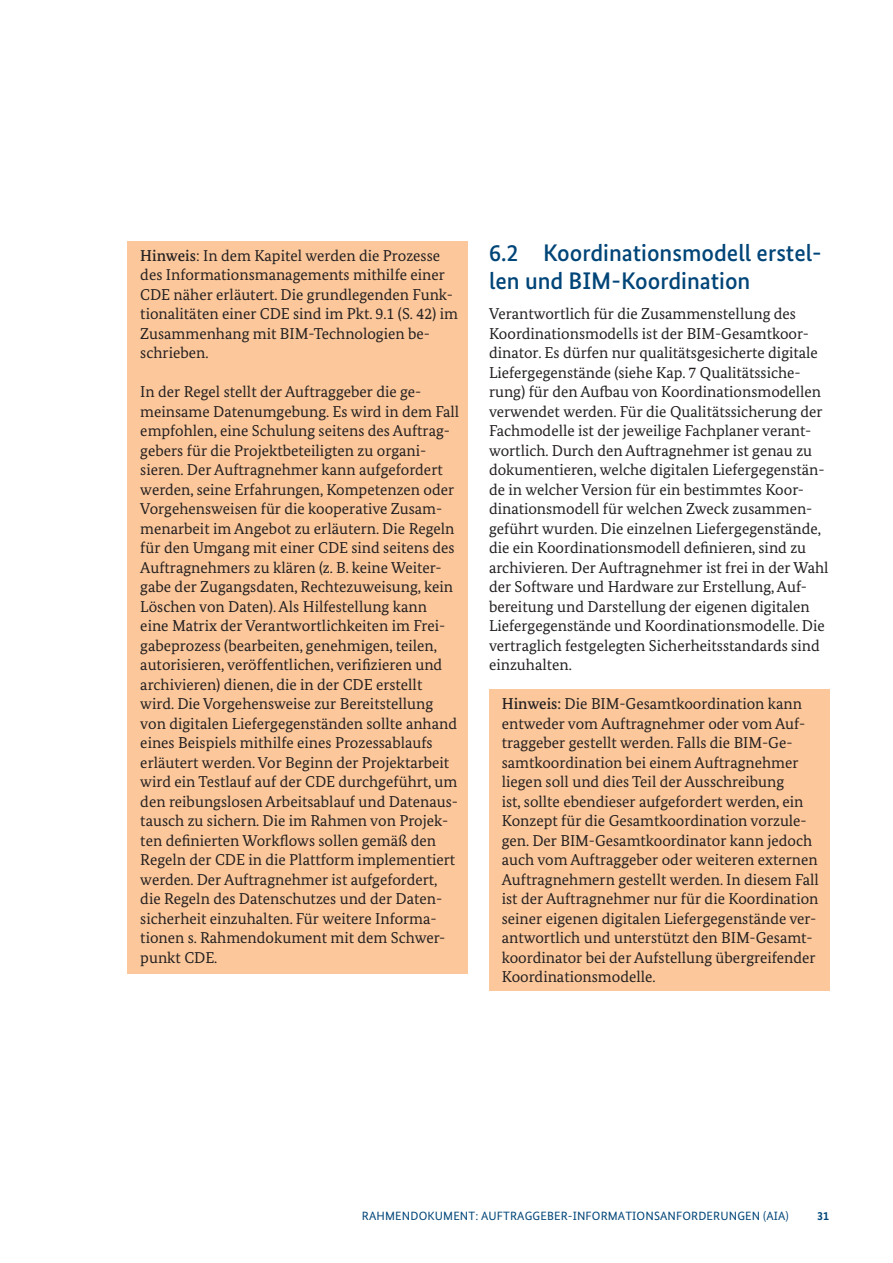
<style>
.page{position:relative;width:893px;height:1263px;background:#fff}
.page>*{position:absolute;margin:0;border:0;box-sizing:border-box;transform-origin:0 0}
.t1{font:500 24px/28.5px "Bundes Sans";color:#004578}
.P_eingerueckt_fuer_k{font:15.75px/19.5px "Bundes Serif";color:#231f20}
.t2{font:12px "Bundes Sans";letter-spacing:.01em;color:#004578}
.t3{font:700 12px "Bundes Sans";color:#004578}
.s1{font-weight:500}
</style>
<div class="page">
<div style="left:128px;top:241px;width:340px;height:733px;background:#fcc89b"></div>
<div style="left:489px;top:690px;width:340px;height:301px;background:#fcc89b"></div>
<p class="P_eingerueckt_fuer_k" style="left:140px;top:245px;width:319px"><span class="s1">Hinweis</span>: In dem Kapitel werden die Prozesse des Informationsmanagements mithilfe einer CDE näher erläutert. Die grundlegenden Funk&shy;tionalitäten einer CDE sind im Pkt. 9.1 (S. 42) im Zusammenhang mit BIM-Technologien be&shy;schrieben.</p>
<p class="P_eingerueckt_fuer_k" style="left:140px;top:382px;width:320px">In der Regel stellt der Auftraggeber die ge&shy;meinsame Datenumgebung. Es wird in dem Fall empfohlen, eine Schulung seitens des Auftrag&shy;gebers für die Projektbeteiligten zu organi&shy;sieren. Der Auftragnehmer kann aufgefordert werden, seine Erfahrungen, Kompetenzen oder Vorgehensweisen für die kooperative Zusam&shy;menarbeit im Angebot zu erläutern. Die Regeln für den Umgang mit einer CDE sind seitens des Auftragnehmers zu klären (z. B. keine Weiter&shy;gabe der Zugangsdaten, Rechtezuweisung, kein Löschen von Daten). Als Hilfestellung kann eine Matrix der Verantwortlichkeiten im Frei&shy;gabeprozess (bearbeiten, genehmigen, teilen, autorisieren, veröffentlichen, verifizieren und archivieren) dienen, die in der CDE erstellt wird. Die Vorgehensweise zur Bereitstellung von digitalen Liefergegenständen sollte anhand eines Beispiels mithilfe eines Prozessablaufs erläutert werden. Vor Beginn der Projektarbeit wird ein Testlauf auf der CDE durchgeführt, um den reibungslosen Arbeitsablauf und Datenaus&shy;tausch zu sichern. Die im Rahmen von Projek&shy;ten definierten Workflows sollen gemäß den Regeln der CDE in die Plattform implementiert werden. Der Auftragnehmer ist aufgefordert, die Regeln des Datenschutzes und der Daten&shy;sicherheit einzuhalten. Für weitere Informa&shy;tionen s. Rahmendokument mit dem Schwer&shy;punkt CDE.</p>
<h2 class="t1" style="left:489px;top:238px;width:334px">6.2 Koordinationsmodell erstel&shy;len und BIM-Koordination</h2>
<p class="P_eingerueckt_fuer_k" style="left:489px;top:304px;width:341px">Verantwortlich für die Zusammenstellung des Koordinationsmodells ist der BIM-Gesamtkoor&shy;dinator. Es dürfen nur qualitätsgesicherte digitale Liefergegenstände (siehe Kap. 7 Qualitätssiche&shy;rung) für den Aufbau von Koordinationsmodellen verwendet werden. Für die Qualitätssicherung der Fachmodelle ist der jeweilige Fachplaner verant&shy;wortlich. Durch den Auftragnehmer ist genau zu dokumentieren, welche digitalen Liefergegenstän&shy;de in welcher Version für ein bestimmtes Koor&shy;dinationsmodell für welchen Zweck zusammen&shy;geführt wurden. Die einzelnen Liefergegenstände, die ein Koordinationsmodell definieren, sind zu archivieren. Der Auftragnehmer ist frei in der Wahl der Software und Hardware zur Erstellung, Auf&shy;bereitung und Darstellung der eigenen digitalen Liefergegenstände und Koordinationsmodelle. Die vertraglich festgelegten Sicherheitsstandards sind einzuhalten.</p>
<p class="P_eingerueckt_fuer_k" style="left:502px;top:694px;width:319px"><span class="s1">Hinweis:</span> Die BIM-Gesamtkoordination kann entweder vom Auftragnehmer oder vom Auf&shy;traggeber gestellt werden. Falls die BIM-Ge&shy;samtkoordination bei einem Auftragnehmer liegen soll und dies Teil der Ausschreibung<br>ist, sollte ebendieser aufgefordert werden, ein Konzept für die Gesamtkoordination vorzule&shy;gen. Der BIM-Gesamtkoordinator kann jedoch auch vom Auftraggeber oder weiteren externen Auftragnehmern gestellt werden. In diesem Fall ist der Auftragnehmer nur für die Koordination seiner eigenen digitalen Liefergegenstände ver&shy;antwortlich und unterstützt den BIM-Gesamt&shy;koordinator bei der Aufstellung übergreifender Koordinationsmodelle.</p>
<p class="t2" style="left:362px;top:1209px;width:428px">RAHMENDOKUMENT: AUFTRAGGEBER-INFORMATIONSANFORDERUNGEN (AIA)</p>
<p class="t3" style="left:817px;top:1209px;width:13px">31</p>
</div>
